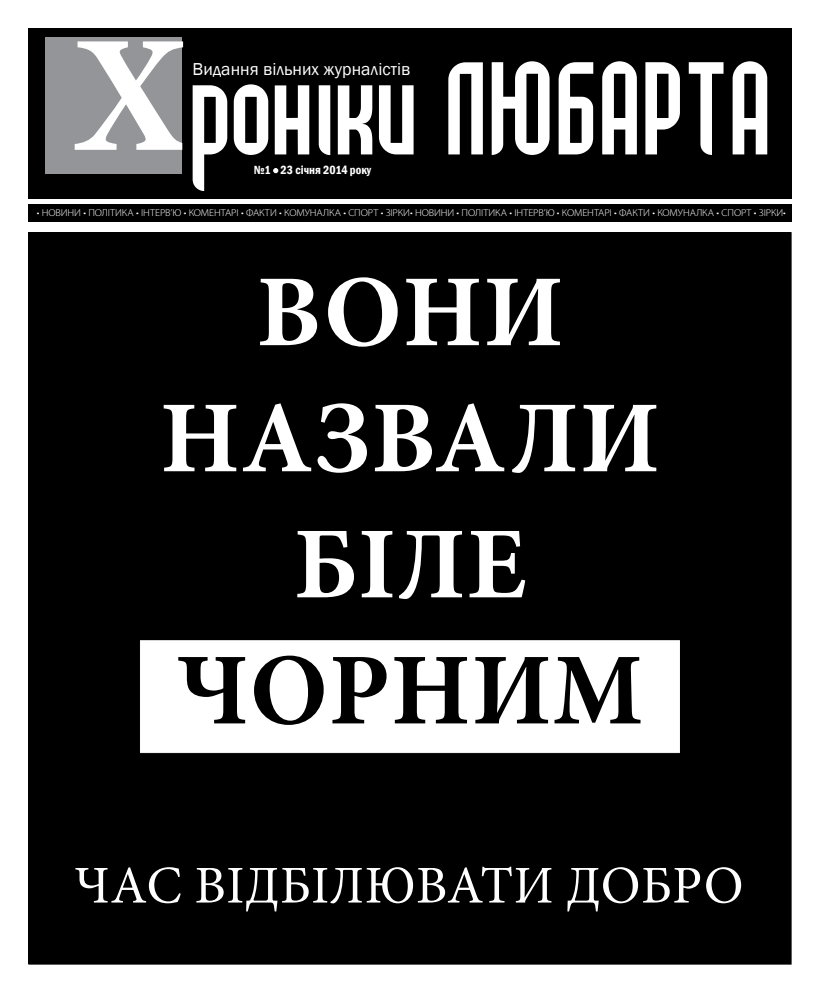
<style>
.page{position:relative;width:820px;height:993px;background:#fff}
.page>*{position:absolute;margin:0;border:0;box-sizing:border-box;transform-origin:0 0}
.t1{font:700 102px/126px "Minion Pro";letter-spacing:.01em;color:#fff;text-align:center}
.t2{font:53.1px "Minion Pro";letter-spacing:.01em;color:#fff}
.t3{font:17.7px "Franklin Gothic";color:#fff}
.t4{font:600 condensed 12.2px "Franklin Gothic";color:#fff}
.t5{font:300 10px "Myriad Pro";letter-spacing:-.01em;color:#fff;scale:1.07 1}
.s1{color:#000}
</style>
<div class="page">
<div style="left:29px;top:232px;width:761px;height:731px;background:#000"></div>
<div style="left:139px;top:639px;width:541px;height:114px;background:#fff"></div>
<div style="left:139px;top:639px;width:541px;height:114px;border:1px solid #000"></div>
<div style="left:28px;top:28px;width:763px;height:171px;background:#000"></div>
<svg style="left:192px;top:61px;width:575px;height:130px"></svg>
<div style="left:45px;top:37px;width:137px;height:137px;background:#939598"></div>
<svg style="left:75px;top:41px;width:108px;height:109px"></svg>
<svg style="left:273px;top:168px;width:5px;height:5px"></svg>
<div style="left:28px;top:204px;width:763px;height:17px;background:#000"></div>
<p class="t3" style="left:192px;top:58px;width:219px">Видання вільних журналістів</p>
<p class="t4" style="left:253px;top:162px;width:119px">№1 23 січня 2014 року</p>
<p class="t5" style="left:37px;top:207px;width:701px">• новини • політика • інтерв’ю • коментарі • факти • комуналка • спорт • Зірки• новини • політика • інтерв’ю • коментарі • факти • комуналка • спорт • Зірки•</p>
<p class="t1" style="left:160px;top:248px;width:501px">ВОНИ<br>НАЗВАЛИ<br>БІЛЕ<br><span class="s1">ЧОРНИМ</span></p>
<p class="t2" style="left:74px;top:849px;width:670px">Час відбілювати добро</p>
</div>
